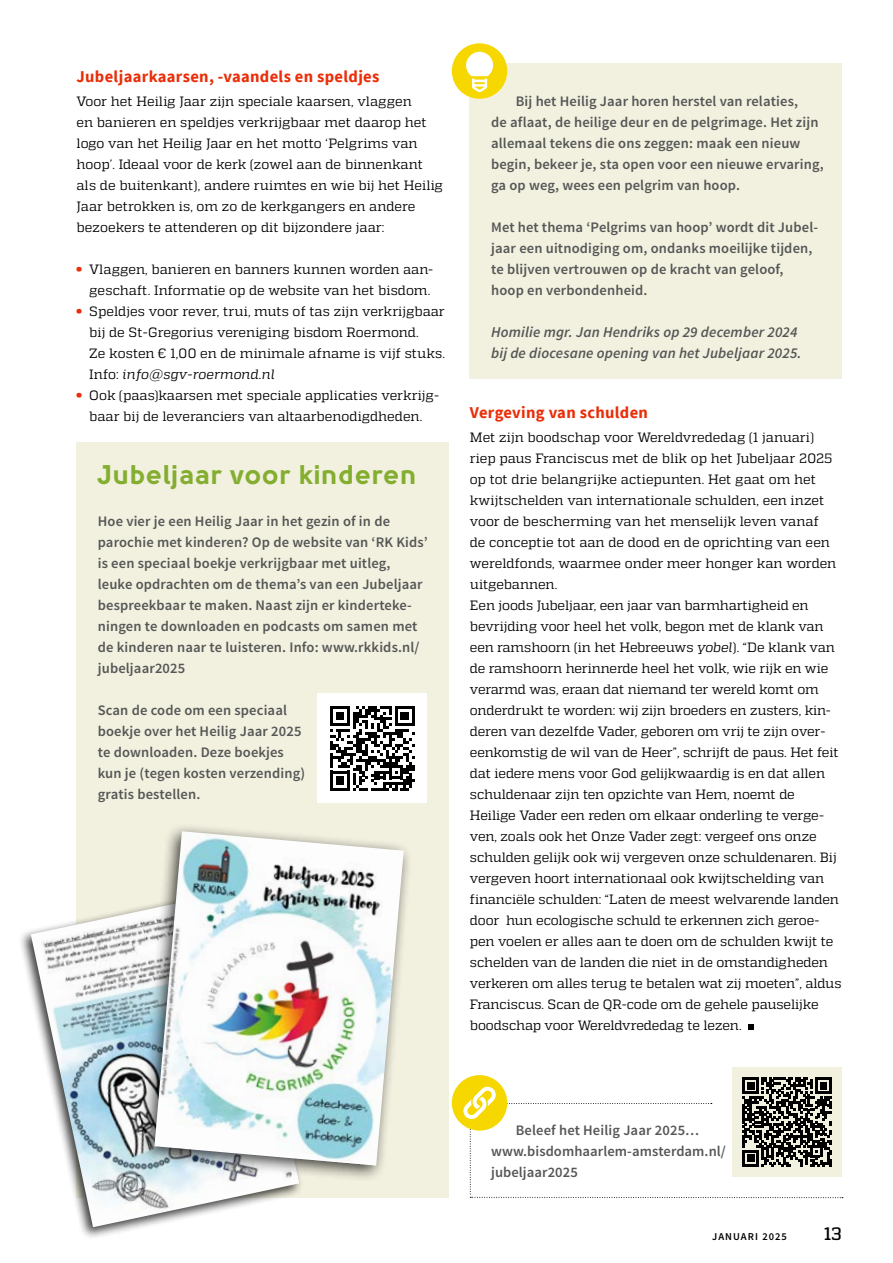
<style>
.page{position:relative;width:893px;height:1263px;background:#fff}
.page>*{position:absolute;margin:0;border:0;box-sizing:border-box;transform-origin:0 0}
.t1{font:900 27px "Solomon";letter-spacing:.03em;color:#84ae2f}
.t2{font:500 18px "Quadon";color:#000}
.t3{font:700 16.5px "Source Sans Pro";letter-spacing:.02em;color:#e92e09}
.t4{font:italic 600 15px/21px "Source Sans Pro";letter-spacing:.01em;color:#555756}
.t5{font:600 14.55px/21px "Source Sans Pro";letter-spacing:.01em;color:#555756}
.t6{font:13.5px/21px "Quadon";letter-spacing:-.005em;color:#000}
.t7{font:600 10.5px "Source Sans Pro";letter-spacing:.1em;color:#000}
.s1{color:#e92e09}
.s2{font-style:italic}
</style>
<div class="page">
<div style="left:470px;top:64px;width:372px;height:315px;background:#f2f0df"></div>
<svg style="left:748px;top:1024px;width:6px;height:6px"></svg>
<div style="left:77px;top:442px;width:372px;height:756px;background:#f2f0df"></div>
<div style="left:452px;top:43px;width:55px;height:56px;background:#f7d700;border-radius:50%"></div>
<svg style="left:466px;top:52px;width:27px;height:40px"></svg>
<div style="left:732px;top:1067px;width:110px;height:110px;background:#f2f0df"></div>
<div style="left:317px;top:694px;width:110px;height:109px;background:#fff"></div>
<svg style="left:330px;top:706px;width:85px;height:85px"></svg>
<div style="left:18px;top:886px;width:286px;height:354px;background:#000;opacity:.75"></div>
<img style="left:31px;top:890px;width:268px;height:337px">
<div style="left:137px;top:823px;width:275px;height:360px;background:#000;opacity:.75"></div>
<img style="left:154px;top:831px;width:250px;height:334px">
<div style="left:452px;top:1075px;width:55px;height:55px;background:#f7d700;border-radius:50%"></div>
<svg style="left:463px;top:1077px;width:380px;height:121px"></svg>
<p class="t3" style="left:77px;top:65px;width:304px">Jubeljaarkaarsen, -vaandels en speldjes</p>
<p class="t6" style="left:77px;top:90px;width:368px">Voor het Heilig Jaar zijn speciale kaarsen, vlaggen<br>en banieren en speldjes verkrijgbaar met daarop het logo van het Heilig Jaar en het motto ‘Pelgrims van hoop’. Ideaal voor de kerk (zowel aan de binnenkant als de buitenkant), andere ruimtes en wie bij het Heilig Jaar betrokken is, om zo de kerkgangers en andere bezoekers te attenderen op dit bijzondere jaar:</p>
<p class="t6" style="left:77px;top:259px;width:358px;text-align:right"><span class="s1">•</span> Vlaggen, banieren en banners kunnen worden aan&shy;geschaft. Informatie op de website van het bisdom.</p>
<p class="t6" style="left:89px;top:301px;width:357px;text-indent:-13px"><span class="s1">•</span> Speldjes voor rever, trui, muts of tas zijn verkrijgbaar bij de St-Gregorius vereniging bisdom Roermond.<br>Ze kosten € 1,00 en de minimale afname is vijf stuks.<br>Info: <span class="s2">info@sgv-roermond.nl</span></p>
<p class="t6" style="left:77px;top:385px;width:364px;text-align:center"><span class="s1">•</span> Ook (paas)kaarsen met speciale applicaties verkrijg&shy;baar bij de leveranciers van altaarbenodigdheden.</p>
<h1 class="t1" style="left:98px;top:458px;width:320px">Jubeljaar voor kinderen</h1>
<p class="t5" style="left:98px;top:511px;width:331px">Hoe vier je een Heilig Jaar in het gezin of in de parochie met kinderen? Op de website van ‘RK Kids’ is een speciaal boekje verkrijgbaar met uitleg, leuke opdrachten om de thema’s van een Jubeljaar bespreekbaar te maken. Naast zijn er kinderteke&shy;ningen te downloaden en podcasts om samen met de kinderen naar te luisteren. Info: www.rkkids.nl/ jubeljaar2025</p>
<p class="t5" style="left:98px;top:700px;width:209px">Scan de code om een speciaal boekje over het Heilig Jaar 2025 te downloaden. Deze boekjes kun je (tegen kosten verzending) gratis bestellen.</p>
<p class="t5" style="left:491px;top:91px;width:334px;text-indent:25px">Bij het Heilig Jaar horen herstel van relaties,<br>de aflaat, de heilige deur en de pelgrimage. Het zijn allemaal tekens die ons zeggen: maak een nieuw begin, bekeer je, sta open voor een nieuwe ervaring, ga op weg, wees een pelgrim van hoop.</p>
<p class="t5" style="left:491px;top:217px;width:328px">Met het thema ‘Pelgrims van hoop’ wordt dit Jubel&shy;jaar een uitnodiging om, ondanks moeilijke tijden, te blijven vertrouwen op de kracht van geloof, hoop en verbondenheid.</p>
<p class="t4" style="left:491px;top:321px;width:312px">Homilie mgr. Jan Hendriks op 29 december 2024 bij de diocesane opening van het Jubeljaar 2025.</p>
<p class="t3" style="left:470px;top:401px;width:180px">Vergeving van schulden</p>
<p class="t6" style="left:470px;top:426px;width:373px">Met zijn boodschap voor Wereldvrededag (1 januari) riep paus Franciscus met de blik op het Jubeljaar 2025 op tot drie belangrijke actiepunten. Het gaat om het kwijtschelden van internationale schulden, een inzet voor de bescherming van het menselijk leven vanaf<br>de conceptie tot aan de dood en de oprichting van een wereldfonds, waarmee onder meer honger kan worden uitgebannen.<br>Een joods Jubeljaar, een jaar van barmhartigheid en bevrijding voor heel het volk, begon met de klank van een ramshoorn (in het Hebreeuws <span class="s2">yobel</span>). “De klank van de ramshoorn herinnerde heel het volk, wie rijk en wie verarmd was, eraan dat niemand ter wereld komt om onderdrukt te worden: wij zijn broeders en zusters, kin&shy;deren van dezelfde Vader, geboren om vrij te zijn over&shy;eenkomstig de wil van de Heer”, schrijft de paus. Het feit dat iedere mens voor God gelijkwaardig is en dat allen schuldenaar zijn ten opzichte van Hem, noemt de Heilige Vader een reden om elkaar onderling te verge&shy;ven, zoals ook het Onze Vader zegt: vergeef ons onze schulden gelijk ook wij vergeven onze schuldenaren. Bij vergeven hoort internationaal ook kwijtschelding van financiële schulden: “Laten de meest welvarende landen door hun ecologische schuld te erkennen zich geroe&shy;pen voelen er alles aan te doen om de schulden kwijt te schelden van de landen die niet in de omstandigheden verkeren om alles terug te betalen wat zij moeten”, aldus Franciscus. Scan de QR-code om de gehele pauselijke boodschap voor Wereldvrededag te lezen.</p>
<p class="t5" style="left:491px;top:1120px;width:236px;text-indent:25px">Beleef het Heilig Jaar 2025… www.bisdomhaarlem-amsterdam.nl/ jubeljaar2025</p>
<p class="t7" style="left:712px;top:1230px;width:76px">JANUARI 2025</p>
<h2 class="t2" style="left:824px;top:1223px;width:19px">13</h2>
</div>
